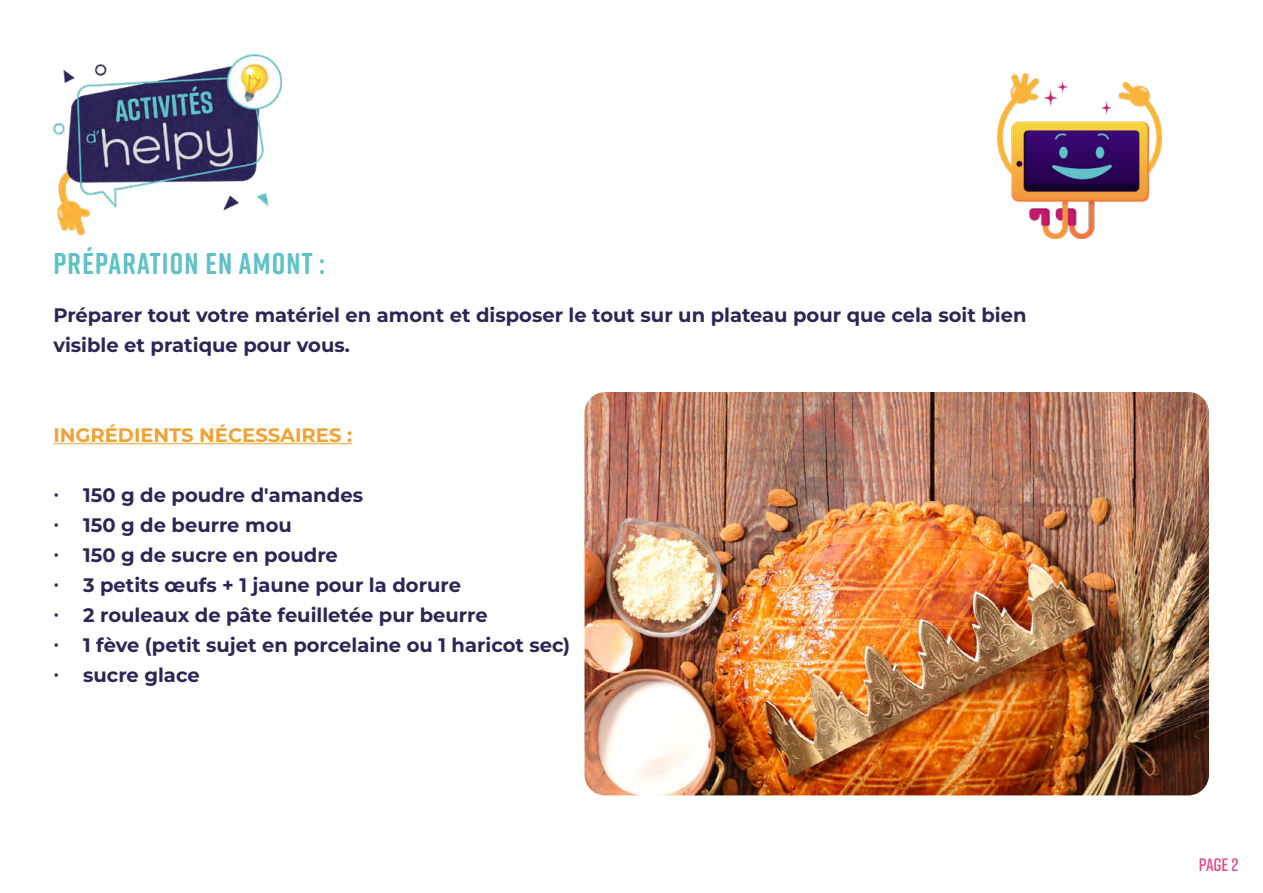
<style>
.page{position:relative;width:1263px;height:893px;background:#fff}
.page>*{position:absolute;margin:0;border:0;box-sizing:border-box;transform-origin:0 0}
.t1{font:700 30px "Rift Soft";letter-spacing:.04em;color:#60c1c7}
.t2{font:700 19.5px/30px "Montserrat";color:#2f2456}
.t3{font:700 19.5px "Montserrat";color:#f3a134}
.t4{font:600 18px "Rift Soft";color:#e04d8f}
.s1{font-family:"Rift Soft"}
</style>
<div class="page">
<hr style="left:53px;top:443px;width:299px;height:1px;background:#f3a134">
<img style="left:998px;top:74px;width:163px;height:164px">
<img style="left:584px;top:392px;width:625px;height:403px">
<img style="left:53px;top:54px;width:228px;height:180px">
<h1 class="t1" style="left:53px;top:242px;width:273px">PRÉPARATION EN AMONT :</h1>
<p class="t2" style="left:53px;top:299px;width:975px">Préparer tout votre matériel en amont et disposer le tout sur un plateau pour que cela soit bien visible et pratique pour vous.</p>
<p class="t3" style="left:53px;top:421px;width:300px">INGRÉDIENTS NÉCESSAIRES :</p>
<p class="t2" style="left:53px;top:479px;width:311px"><span class="s1">•</span> 150 g de poudre d'amandes</p>
<p class="t2" style="left:53px;top:509px;width:240px"><span class="s1">•</span> 150 g de beurre mou</p>
<p class="t2" style="left:53px;top:539px;width:286px"><span class="s1">•</span> 150 g de sucre en poudre</p>
<p class="t2" style="left:53px;top:569px;width:409px"><span class="s1">•</span> 3 petits œufs + 1 jaune pour la dorure</p>
<p class="t2" style="left:53px;top:599px;width:436px"><span class="s1">•</span> 2 rouleaux de pâte feuilletée pur beurre</p>
<p class="t2" style="left:53px;top:629px;width:518px"><span class="s1">•</span> 1 fève (petit sujet en porcelaine ou 1 haricot sec)</p>
<p class="t2" style="left:53px;top:659px;width:148px"><span class="s1">•</span> sucre glace</p>
<p class="t4" style="left:1199px;top:852px;width:41px">Page 2</p>
</div>
